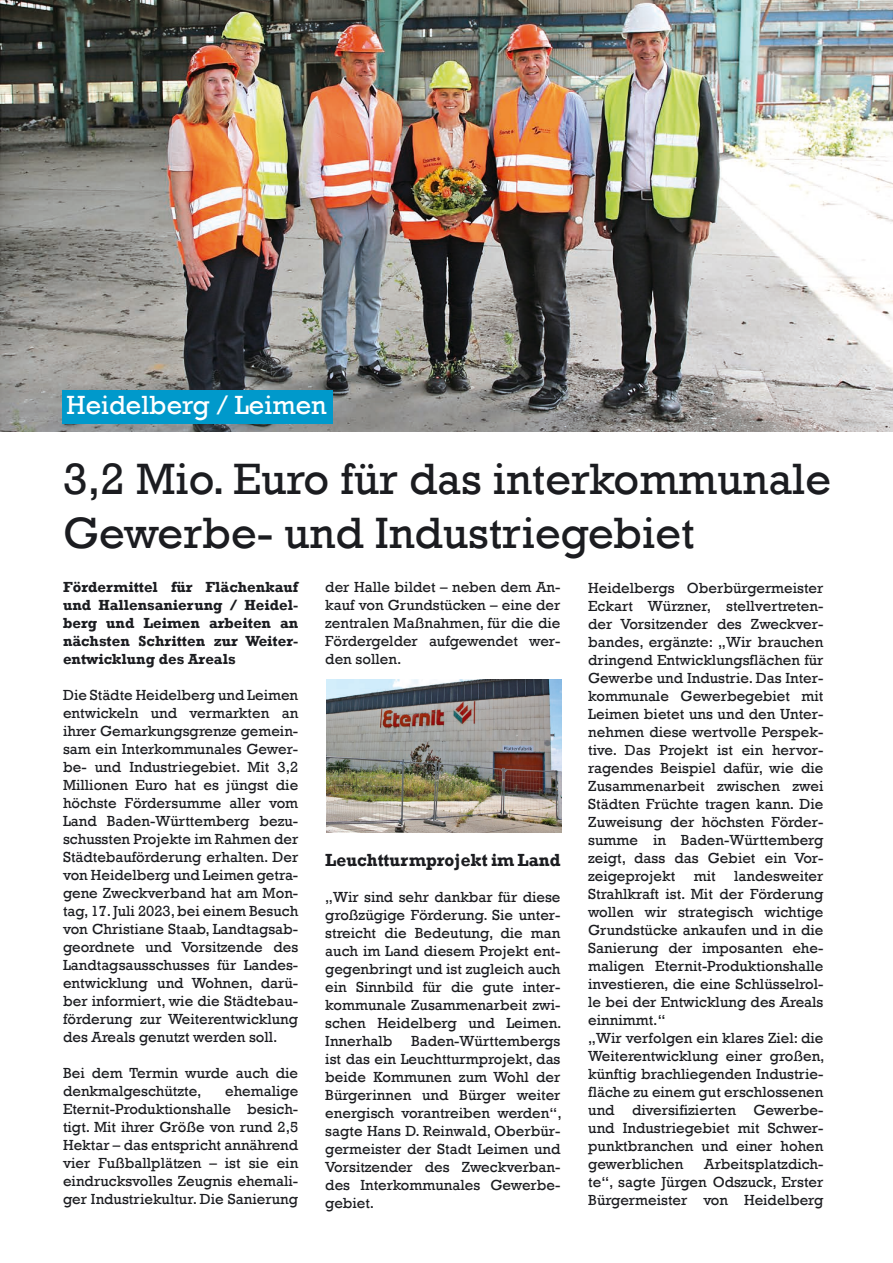
<style>
.page{position:relative;width:893px;height:1263px;background:#fff}
.page>*{position:absolute;margin:0;border:0;box-sizing:border-box;transform-origin:0 0}
.t1{font:45px/54px "Rockwell";color:#1b1c20}
.t2{font:27px "Rockwell";color:#fff}
.t3{font:700 18px "Rockwell";color:#1b1c20;scale:.96 1}
.t4{font:15px/18px "Rockwell";color:#1b1c20;text-align:justify}
.t5{font:700 15px/18px "Rockwell";color:#1b1c20;text-align:justify}
</style>
<div class="page">
<img style="left:0;top:0;width:893px;height:432px">
<img style="left:327px;top:679px;width:235px;height:153px">
<div style="left:63px;top:390px;width:270px;height:33px;background:#0099cb"></div>
<h2 class="t2" style="left:67px;top:390px;width:262px">Heidelberg / Leimen</h2>
<h1 class="t1" style="left:63px;top:452px;width:770px">3,2 Mio. Euro für das interkommunale<br>Gewerbe- und Industriegebiet</h1>
<p class="t5" style="left:63px;top:578px;width:237px">Fördermittel für Flächenkauf und Hallensanierung / Heidel&shy;berg und Leimen arbeiten an nächsten Schritten zur Weiter&shy;entwicklung des Areals</p>
<p class="t4" style="left:63px;top:686px;width:237px">Die Städte Heidelberg und Leimen entwickeln und vermarkten an ihrer Gemarkungsgrenze gemein&shy;sam ein Interkommunales Gewer&shy;be- und Industriegebiet. Mit 3,2<br>Millionen Euro hat es jüngst die höchste Fördersumme aller vom Land Baden-Württemberg bezu&shy;schussten Projekte im Rahmen der Städtebauförderung erhalten. Der von Heidelberg und Leimen getra&shy;gene Zweckverband hat am Mon&shy;tag, 17. Juli 2023, bei einem Besuch von Christiane Staab, Landtagsab&shy;geordnete und Vorsitzende des Landtagsausschusses für Landes&shy;entwicklung und Wohnen, darü&shy;ber informiert, wie die Städtebau&shy;förderung zur Weiterentwicklung des Areals genutzt werden soll.</p>
<p class="t4" style="left:63px;top:1064px;width:237px">Bei dem Termin wurde auch die denkmalgeschützte,</p>
<p class="t4" style="left:63px;top:1082px;width:237px;text-indent:162px">ehemalige Eternit-Produktionshalle besich&shy;tigt. Mit ihrer Größe von rund 2,5<br>Hektar – das entspricht annährend vier Fußballplätzen – ist sie ein eindrucksvolles Zeugnis ehemali&shy;ger Industriekultur. Die Sanierung</p>
<p class="t4" style="left:325px;top:578px;width:237px">der Halle bildet – neben dem An&shy;kauf von Grundstücken – eine der zentralen Maßnahmen, für die die Fördergelder aufgewendet wer&shy;den sollen.</p>
<p class="t3" style="left:325px;top:848px;width:246px">Leuchtturmprojekt im Land</p>
<p class="t4" style="left:325px;top:888px;width:238px">„Wir sind sehr dankbar für diese großzügige Förderung. Sie unter&shy;streicht die Bedeutung, die man auch im Land diesem Projekt ent&shy;gegenbringt und ist zugleich auch ein Sinnbild für die gute inter&shy;kommunale Zusammenarbeit zwi&shy;schen Heidelberg und Leimen.<br>Innerhalb Baden-Württembergs ist das ein Leuchtturmprojekt, das beide Kommunen zum Wohl der Bürgerinnen und Bürger weiter energisch vorantreiben werden“, sagte Hans D. Reinwald, Oberbür&shy;germeister der Stadt Leimen und Vorsitzender des Zweckverban&shy;des Interkommunales Gewerbe&shy;gebiet.</p>
<p class="t4" style="left:588px;top:579px;width:238px;text-align:left">Heidelbergs Oberbürgermeister<br>Eckart Würzner, stellvertreten&shy;der Vorsitzender des Zweckver&shy;bandes, ergänzte: „Wir brauchen dringend Entwicklungsflächen für<br>Gewerbe und Industrie. Das Inter&shy;kommunale Gewerbegebiet mit<br>Leimen bietet uns und den Unter&shy;nehmen diese wertvolle Perspek&shy;tive. Das Projekt ist ein hervor&shy;ragendes Beispiel dafür, wie die<br>Zusammenarbeit zwischen zwei<br>Städten Früchte tragen kann. Die<br>Zuweisung der höchsten Förder&shy;summe in Baden-Württemberg zeigt, dass das Gebiet ein Vor&shy;zeigeprojekt mit landesweiter<br>Strahlkraft ist. Mit der Förderung wollen wir strategisch wichtige<br>Grundstücke ankaufen und in die<br>Sanierung der imposanten ehe&shy;maligen Eternit-Produktionshalle investieren, die eine Schlüsselrol&shy;le bei der Entwicklung des Areals einnimmt.“<br>„Wir verfolgen ein klares Ziel: die<br>Weiterentwicklung einer großen, künftig brachliegenden Industrie&shy;fläche zu einem gut erschlossenen und diversifizierten Gewerbe&shy;und Industriegebiet mit Schwer&shy;punktbranchen und einer hohen gewerblichen</p>
<p class="t4" style="left:588px;top:1155px;width:237px;text-indent:116px">Arbeitsplatzdich&shy;te“, sagte Jürgen Odszuck, Erster Bürgermeister von Heidelberg</p>
</div>
